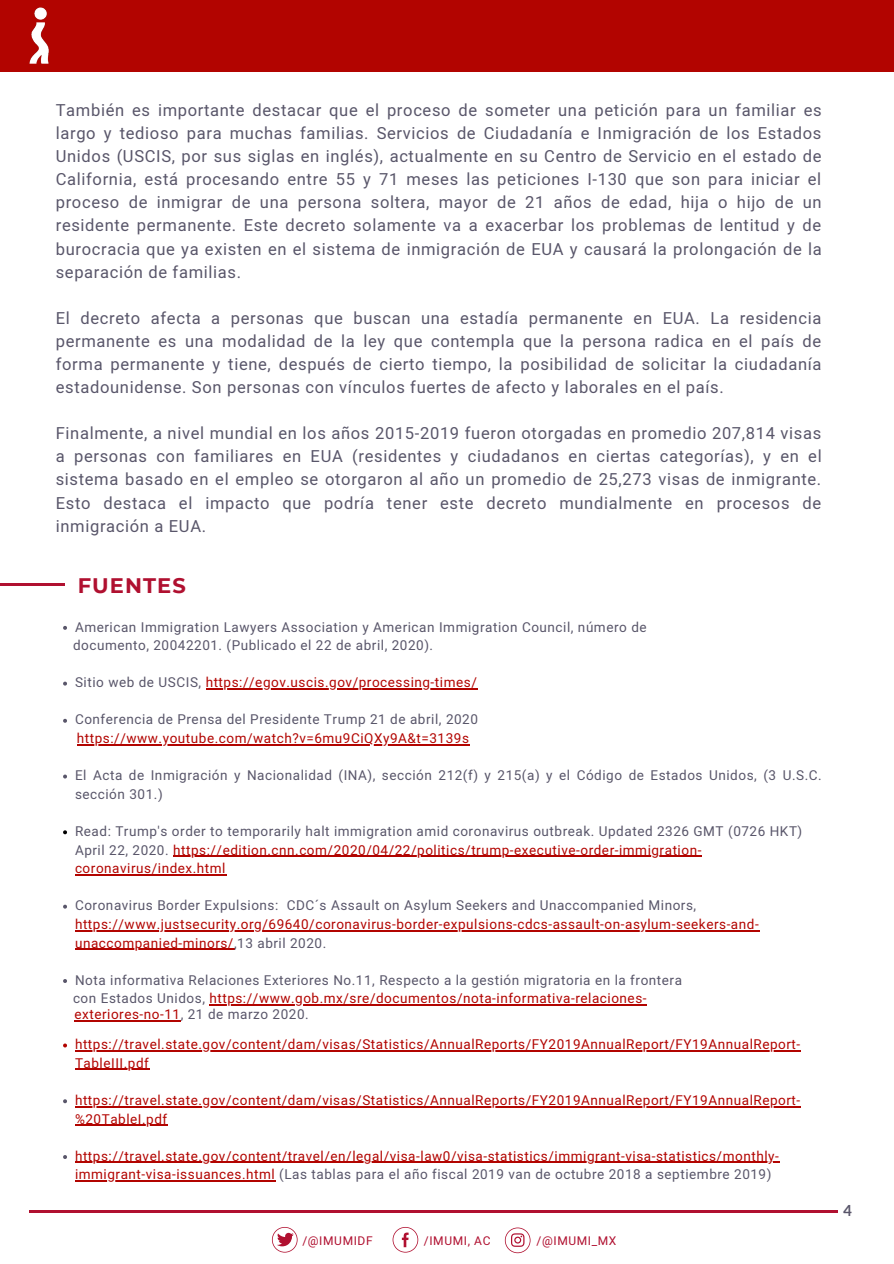
<style>
.page{position:relative;width:894px;height:1264px;background:#fff}
.page>*{position:absolute;margin:0;border:0;box-sizing:border-box;transform-origin:0 0}
.t1{font:700 21px "Montserrat";letter-spacing:.05em;color:#b01030}
.t2{font:16.5px/23.1px "Mardoto";letter-spacing:.04em;color:#59566a;text-align:justify}
.t3{font:700 15px "Aleo";color:#59566a}
.t4{font:13.5px/18.6px "Mardoto";letter-spacing:.04em;color:#b20400}
.t5{font:13.5px/18.6px "Mardoto";letter-spacing:.04em;color:#59566a}
.t6{font:12px "Mardoto";letter-spacing:.05em;color:#b01030}
.s1{color:#59566a}
.s2{color:#b20400}
</style>
<div class="page">
<div style="left:0;top:0;width:893px;height:71px;background:#b20400"></div>
<svg style="left:63px;top:626px;width:4px;height:4px"></svg>
<svg style="left:63px;top:681px;width:4px;height:4px"></svg>
<hr style="left:206px;top:688px;width:271px;height:1px;background:#b20400">
<svg style="left:63px;top:718px;width:4px;height:4px"></svg>
<svg style="left:63px;top:774px;width:4px;height:4px"></svg>
<svg style="left:63px;top:830px;width:4px;height:4px"></svg>
<hr style="left:173px;top:855px;width:528px;height:1px;background:#b20400">
<hr style="left:75px;top:874px;width:151px;height:1px;background:#b20400">
<svg style="left:63px;top:904px;width:4px;height:4px"></svg>
<hr style="left:75px;top:930px;width:684px;height:1px;background:#b20400">
<hr style="left:75px;top:948px;width:159px;height:1px;background:#b20400">
<svg style="left:63px;top:979px;width:4px;height:4px"></svg>
<hr style="left:77px;top:744px;width:392px;height:1px;background:#b20400">
<hr style="left:209px;top:1004px;width:438px;height:1px;background:#b20400">
<hr style="left:0;top:583px;width:65px;height:2px;background:#b01030">
<hr style="left:29px;top:1210px;width:306px;height:2px;background:#b01030">
<hr style="left:330px;top:1210px;width:306px;height:2px;background:#b01030">
<hr style="left:531px;top:1210px;width:306px;height:2px;background:#b01030">
<svg style="left:392px;top:1227px;width:26px;height:25px"></svg>
<svg style="left:504px;top:1227px;width:26px;height:26px"></svg>
<svg style="left:272px;top:1227px;width:25px;height:25px"></svg>
<img style="left:29px;top:7px;width:20px;height:57px">
<hr style="left:74px;top:1020px;width:107px;height:1px;background:#b20400">
<svg style="left:63px;top:1043px;width:4px;height:4px"></svg>
<hr style="left:75px;top:1050px;width:725px;height:1px;background:#b20400">
<hr style="left:75px;top:1068px;width:74px;height:1px;background:#b20400">
<svg style="left:63px;top:1099px;width:4px;height:4px"></svg>
<hr style="left:75px;top:1106px;width:725px;height:1px;background:#b20400">
<hr style="left:75px;top:1124px;width:93px;height:1px;background:#b20400">
<svg style="left:63px;top:1155px;width:4px;height:3px"></svg>
<hr style="left:75px;top:1161px;width:704px;height:1px;background:#b20400">
<hr style="left:75px;top:1180px;width:200px;height:1px;background:#b20400">
<p class="t2" style="left:56px;top:99px;width:767px">También es importante destacar que el proceso de someter una petición para un familiar es largo y tedioso para muchas familias. Servicios de Ciudadanía e Inmigración de los Estados Unidos (USCIS, por sus siglas en inglés), actualmente en su Centro de Servicio en el estado de California, está procesando entre 55 y 71 meses las peticiones I-130 que son para iniciar el proceso de inmigrar de una persona soltera, mayor de 21 años de edad, hija o hijo de un residente permanente. Este decreto solamente va a exacerbar los problemas de lentitud y de burocracia que ya existen en el sistema de inmigración de EUA y causará la prolongación de la separación de familias.</p>
<p class="t2" style="left:56px;top:306px;width:767px">El decreto afecta a personas que buscan una estadía permanente en EUA. La residencia permanente es una modalidad de la ley que contempla que la persona radica en el país de forma permanente y tiene, después de cierto tiempo, la posibilidad de solicitar la ciudadanía estadounidense. Son personas con vínculos fuertes de afecto y laborales en el país.</p>
<p class="t2" style="left:56px;top:422px;width:767px">Finalmente, a nivel mundial en los años 2015-2019 fueron otorgadas en promedio 207,814 visas a personas con familiares en EUA (residentes y ciudadanos en ciertas categorías), y en el sistema basado en el empleo se otorgaron al año un promedio de 25,273 visas de inmigrante.<br>Esto destaca el impacto que podría tener este decreto mundialmente en procesos de inmigración a EUA.</p>
<p class="t1" style="left:78px;top:572px;width:109px">FUENTES</p>
<p class="t5" style="left:75px;top:617px;width:573px">American Immigration Lawyers Association y American Immigration Council, número de</p>
<p class="t5" style="left:73px;top:636px;width:361px">documento, 20042201. (Publicado el 22 de abril, 2020).</p>
<p class="t4" style="left:75px;top:673px;width:403px"><span class="s1">Sitio web de USCIS,</span> https://egov.uscis.gov/processing-times/</p>
<p class="t5" style="left:75px;top:710px;width:404px">Conferencia de Prensa del Presidente Trump 21 de abril, 2020</p>
<p class="t4" style="left:77px;top:729px;width:393px">https://www.youtube.com/watch?v=6mu9CiQXy9A&amp;t=3139s</p>
<p class="t5" style="left:75px;top:766px;width:748px">El Acta de Inmigración y Nacionalidad (INA), sección 212(f) y 215(a) y el Código de Estados Unidos, (3 U.S.C. sección 301.)</p>
<p class="t5" style="left:75px;top:822px;width:728px">Read: Trump's order to temporarily halt immigration amid coronavirus outbreak. Updated 2326 GMT (0726 HKT)<br>April 22, 2020. <span class="s2">https://edition.cnn.com/2020/04/22/politics/trump-executive-order-immigration&shy;coronavirus/index.html</span></p>
<p class="t5" style="left:75px;top:896px;width:622px">Coronavirus Border Expulsions: CDC´s Assault on Asylum Seekers and Unaccompanied Minors,</p>
<p class="t4" style="left:75px;top:915px;width:685px">https://www.justsecurity.org/69640/coronavirus-border-expulsions-cdcs-assault-on-asylum-seekers-and&shy;unaccompanied-minors/<span class="s1">,13 abril 2020.</span></p>
<p class="t5" style="left:75px;top:970px;width:608px">Nota informativa Relaciones Exteriores No.11, Respecto a la gestión migratoria en la frontera</p>
<p class="t4" style="left:73px;top:989px;width:575px"><span class="s1">con Estados Unidos,</span> https://www.gob.mx/sre/documentos/nota-informativa-relaciones-</p>
<p class="t4" style="left:74px;top:1005px;width:236px">exteriores-no-11<span class="s1">, 21 de marzo 2020.</span></p>
<p class="t4" style="left:75px;top:1035px;width:726px">https://travel.state.gov/content/dam/visas/Statistics/AnnualReports/FY2019AnnualReport/FY19AnnualReport-<br>TableIII.pdf</p>
<p class="t4" style="left:75px;top:1090px;width:726px">https://travel.state.gov/content/dam/visas/Statistics/AnnualReports/FY2019AnnualReport/FY19AnnualReport-%20TableI.pdf</p>
<p class="t4" style="left:75px;top:1146px;width:705px">https://travel.state.gov/content/travel/en/legal/visa-law0/visa-statistics/immigrant-visa-statistics/monthly&shy;immigrant-visa-issuances.html <span class="s1">(Las tablas para el año fiscal 2019 van de octubre 2018 a septiembre 2019)</span></p>
<p class="t6" style="left:302px;top:1233px;width:72px">/@IMUMIDF</p>
<p class="t6" style="left:423px;top:1233px;width:68px">/IMUMI, AC</p>
<p class="t6" style="left:536px;top:1233px;width:81px">/@IMUMI_MX</p>
<p class="t3" style="left:843px;top:1201px;width:10px">4</p>
</div>
